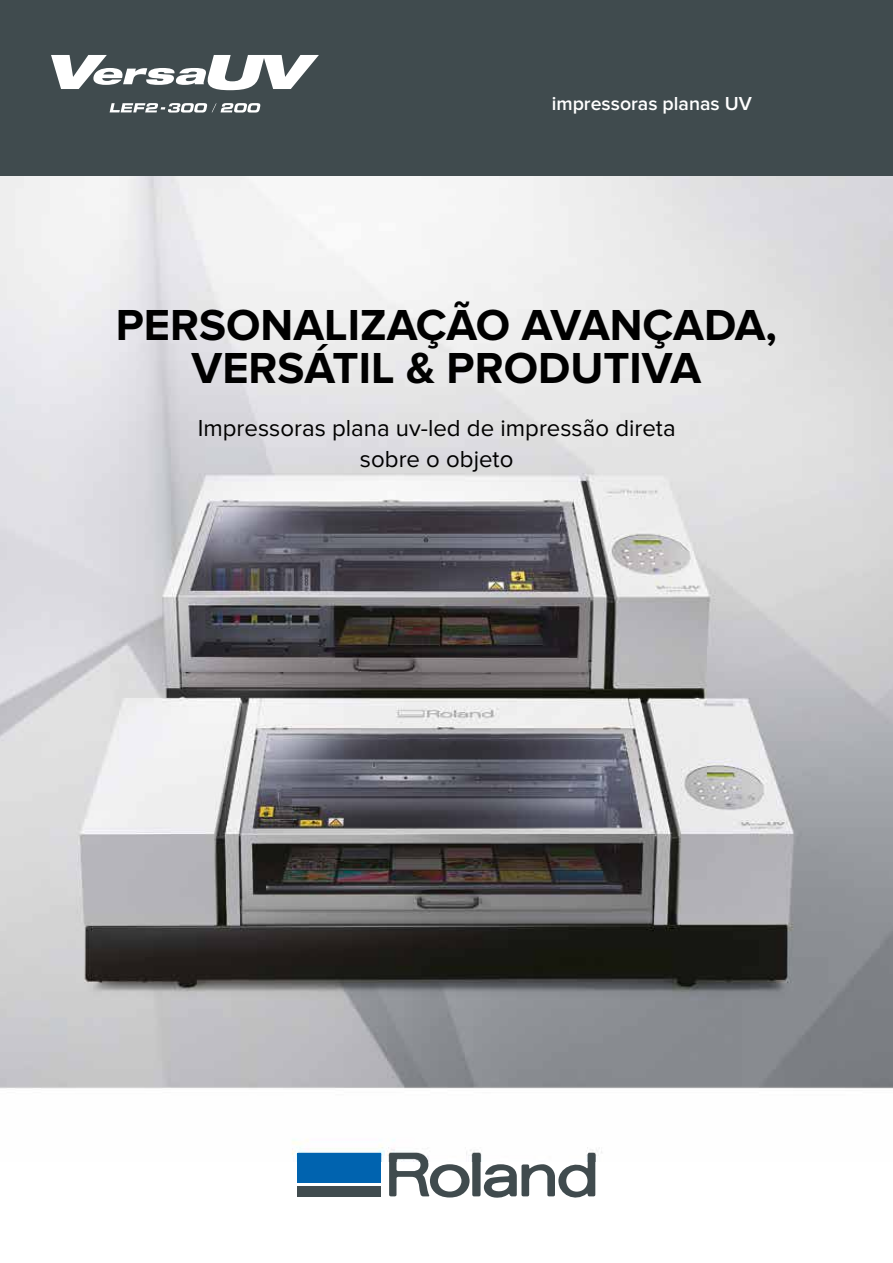
<style>
.page{position:relative;width:893px;height:1263px;background:#fff}
.page>*{position:absolute;margin:0;border:0;box-sizing:border-box;transform-origin:0 0}
.t1{font:700 45px/43.5px "Proxima Nova";color:#000;text-align:center}
.t2{font:24px/31.5px "Proxima Nova";color:#000;text-align:center}
.t3{font:600 19.5px "Proxima Nova";color:#fff}
</style>
<div class="page">
<img style="left:0;top:176px;width:893px;height:986px">
<div style="left:0;top:0;width:893px;height:176px;background:#404b4e"></div>
<svg style="left:51px;top:55px;width:268px;height:35px"></svg>
<svg style="left:110px;top:103px;width:151px;height:10px"></svg>
<div style="left:298px;top:1186px;width:83px;height:10px;background:#404b4e"></div>
<div style="left:298px;top:1153px;width:83px;height:29px;background:#0063af"></div>
<div style="left:472px;top:1153px;width:9px;height:43px;background:#404b4e;border-radius:2px"></div>
<svg style="left:484px;top:1153px;width:111px;height:45px"></svg>
<svg style="left:389px;top:1153px;width:81px;height:44px"></svg>
<p class="t3" style="left:552px;top:92px;width:202px">impressoras planas UV</p>
<h1 class="t1" style="left:116px;top:304px;width:663px">PERSONALIZAÇÃO AVANÇADA,<br>VERSÁTIL &amp; PRODUTIVA</h1>
<p class="t2" style="left:198px;top:413px;width:479px">Impressoras plana uv-led de impressão direta sobre o objeto</p>
</div>
